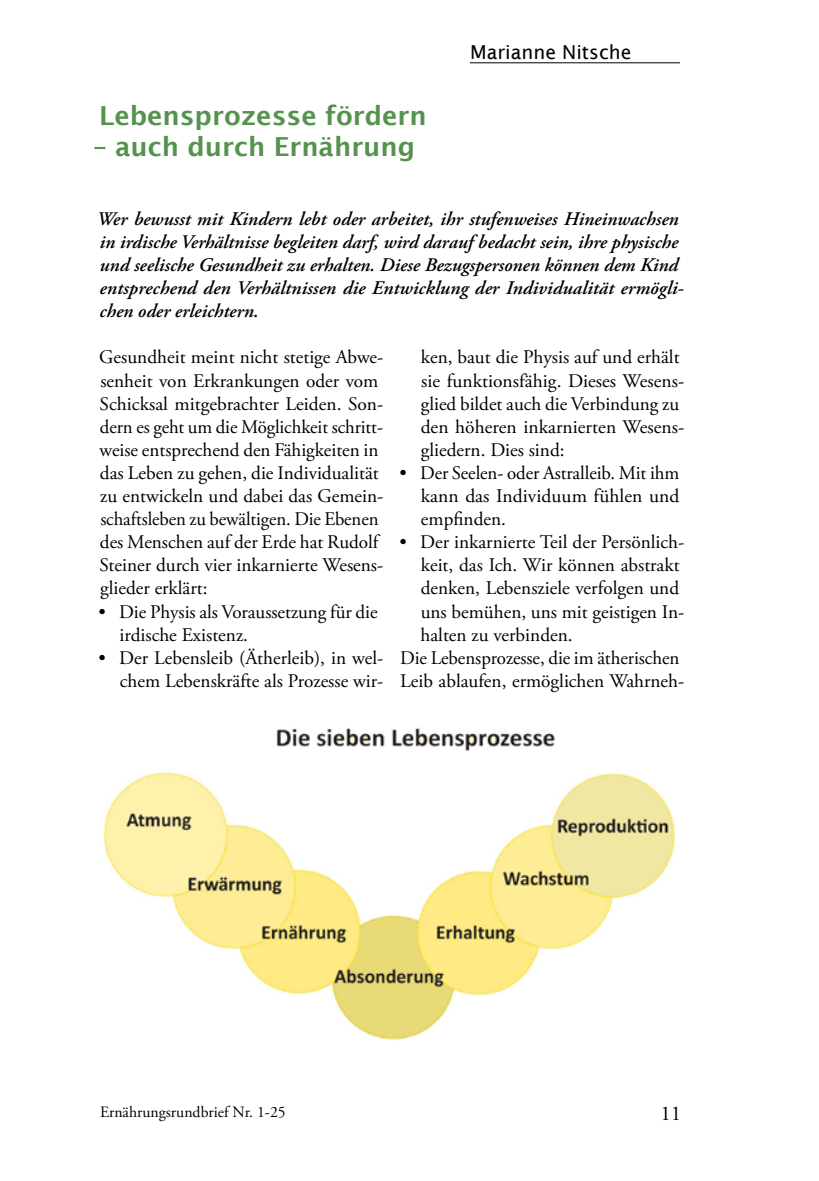
<style>
.page{position:relative;width:819px;height:1181px;background:#fff}
.page>*{position:absolute;margin:0;border:0;box-sizing:border-box;transform-origin:0 0}
.t1{font:600 26.25px "Lucida Sans";color:#55924e}
.t2{font:21px "Adobe Garamond Pro";color:#000}
.t3{font:19.25px/23.1px "Adobe Garamond Pro";color:#000}
.t4{font:italic 600 19.25px/23.1px "Adobe Garamond Pro";color:#000}
.t5{font:19.25px "Lucida Sans";color:#000}
.t6{font:15.75px "Adobe Garamond Pro";color:#000}
</style>
<div class="page">
<hr style="left:470px;top:62px;width:210px;height:1px;background:#000">
<img style="left:104px;top:727px;width:573px;height:313px">
<h1 class="t1" style="left:99px;top:100px;width:329px">Lebensprozesse fördern</h1>
<h1 class="t1" style="left:94px;top:132px;width:323px">– auch durch Ernährung</h1>
<p class="t5" style="left:470px;top:41px;width:163px">Marianne Nitsche</p>
<p class="t4" style="left:97px;top:208px;width:588px">Wer bewusst mit Kindern lebt oder arbeitet, ihr stufenweises Hineinwachsen in irdische Verhältnisse begleiten darf, wird darauf bedacht sein, ihre physische und seelische Gesundheit zu erhalten. Diese Bezugspersonen können dem Kind entsprechend den Verhältnissen die Entwicklung der Individualität ermögli&shy;chen oder erleichtern.</p>
<p class="t3" style="left:99px;top:346px;width:286px">Gesundheit meint nicht stetige Abwe&shy;senheit von Erkrankungen oder vom Schicksal mitgebrachter Leiden. Son&shy;dern es geht um die Möglichkeit schritt&shy;weise entsprechend den Fähigkeiten in das Leben zu gehen, die Individualität zu entwickeln und dabei das Gemein&shy;schaftsleben zu bewältigen. Die Ebenen des Menschen auf der Erde hat Rudolf Steiner durch vier inkarnierte Wesens&shy;glieder erklärt:</p>
<p class="t3" style="left:120px;top:600px;width:259px;text-indent:-21px">• Die Physis als Voraussetzung für die irdische Existenz.</p>
<p class="t3" style="left:99px;top:647px;width:286px;text-align:right">• Der Lebensleib (Ätherleib), in wel&shy;chem Lebenskräfte als Prozesse wir-</p>
<p class="t3" style="left:420px;top:346px;width:265px">ken, baut die Physis auf und erhält sie funktionsfähig. Dieses Wesens&shy;glied bildet auch die Verbindung zu den höheren inkarnierten Wesens&shy;gliedern. Dies sind:</p>
<p class="t3" style="left:421px;top:462px;width:260px;text-align:justify;text-indent:-21px">• Der Seelen- oder Astralleib. Mit ihm kann das Individuum fühlen und empfinden.</p>
<p class="t3" style="left:399px;top:531px;width:286px">• Der inkarnierte Teil der Persönlich-</p>
<p class="t3" style="left:421px;top:554px;width:260px">keit, das Ich. Wir können abstrakt</p>
<p class="t3" style="left:420px;top:577px;width:260px">denken, Lebensziele verfolgen und</p>
<p class="t3" style="left:420px;top:600px;width:265px">uns bemühen, uns mit geistigen In-</p>
<p class="t3" style="left:420px;top:624px;width:154px">halten zu verbinden.</p>
<p class="t3" style="left:400px;top:647px;width:281px">Die Lebensprozesse, die im ätherischen</p>
<p class="t3" style="left:400px;top:670px;width:285px">Leib ablaufen, ermöglichen Wahrneh-</p>
<p class="t6" style="left:100px;top:1102px;width:187px">Ernährungsrundbrief Nr. 1-25</p>
<p class="t2" style="left:660px;top:1101px;width:22px">11</p>
</div>
